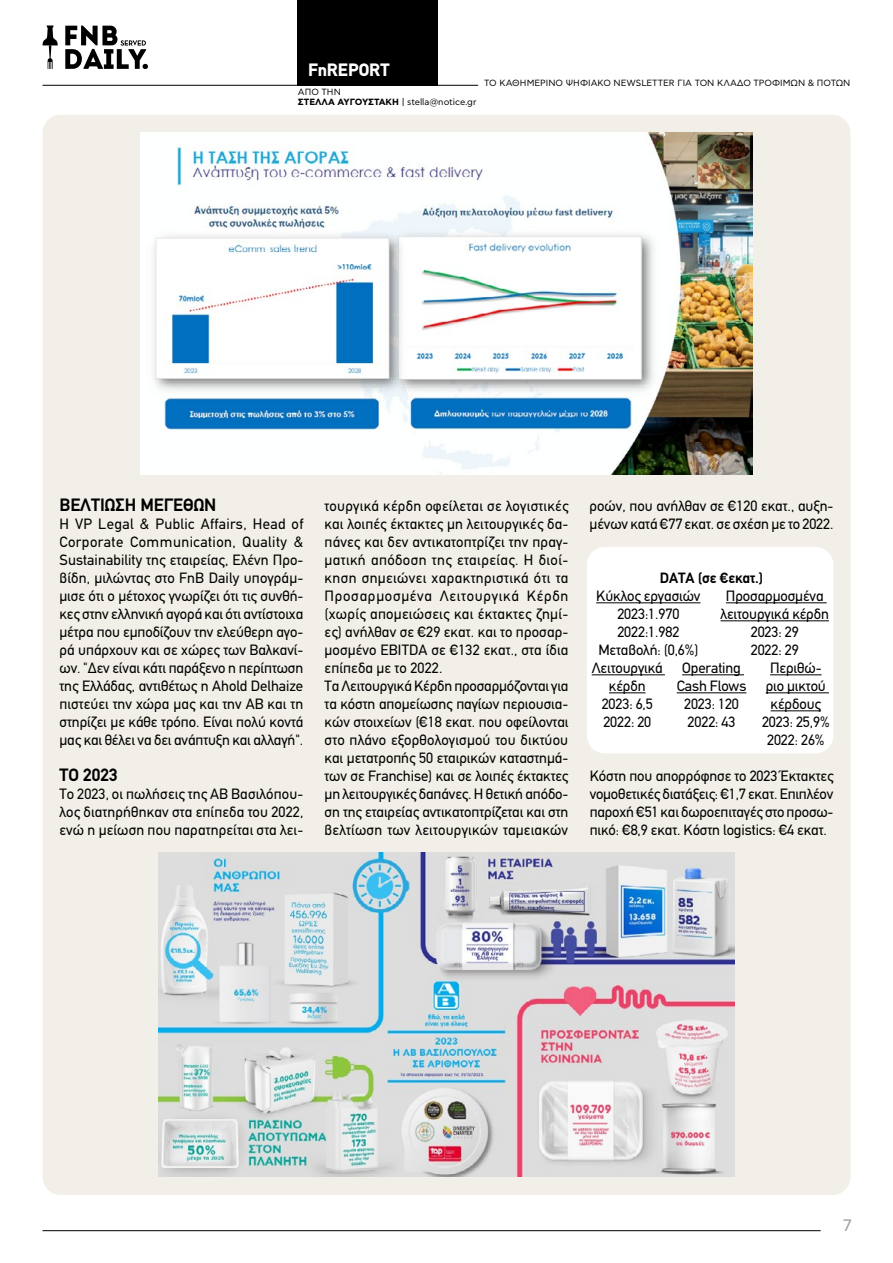
<style>
.page{position:relative;width:893px;height:1263px;background:#fff}
.page>*{position:absolute;margin:0;border:0;box-sizing:border-box;transform-origin:0 0}
.t1{font:700 18px "PF Din Text";color:#000}
.t2{font:900 18px "PF Din Text";color:#fff}
.t3{font:16.5px "CF Asty Std";color:#9d9d9c}
.t4{font:15px/18px "PF Din Text";color:#000;text-align:center}
.t5{font:700 15px "PF Din Text";letter-spacing:-.005em;color:#000}
.t6{font:9px/10.5px "CF Asty Std";color:#000}
.s1{font-weight:700}
</style>
<div class="page">
<svg style="left:43px;top:26px;width:15px;height:43px"></svg>
<svg style="left:65px;top:26px;width:83px;height:43px"></svg>
<hr style="left:43px;top:85px;width:435px;height:1px;background:#000">
<hr style="left:43px;top:1230px;width:778px;height:1px;background:#000">
<div style="left:43px;top:115px;width:807px;height:1080px;background:#f1efe7;border-radius:18px"></div>
<div style="left:587px;top:547px;width:246px;height:206px;background:#fff;border-radius:18px"></div>
<hr style="left:596px;top:602px;width:104px;height:1px;background:#000">
<hr style="left:726px;top:602px;width:101px;height:1px;background:#000">
<hr style="left:720px;top:620px;width:109px;height:1px;background:#000">
<hr style="left:592px;top:674px;width:73px;height:1px;background:#000">
<hr style="left:609px;top:692px;width:37px;height:1px;background:#000">
<hr style="left:682px;top:674px;width:62px;height:1px;background:#000">
<hr style="left:677px;top:692px;width:69px;height:1px;background:#000">
<hr style="left:770px;top:674px;width:51px;height:1px;background:#000">
<hr style="left:766px;top:692px;width:63px;height:1px;background:#000">
<hr style="left:771px;top:710px;width:50px;height:1px;background:#000">
<img style="left:141px;top:133px;width:611px;height:342px">
<img style="left:158px;top:853px;width:576px;height:324px">
<div style="left:298px;top:0;width:140px;height:85px;background:#000"></div>
<p class="t2" style="left:308px;top:59px;width:83px">FnREPORT</p>
<p class="t6" style="left:298px;top:87px;width:180px">ΑΠΌ ΤΗΝ<br><span class="s1">ΣΤΈΛΛΑ ΑΥΓΟΥΣΤΆΚΗ</span> | stella@notice.gr</p>
<p class="t6" style="left:484px;top:78px;width:368px">ΤΟ ΚΑΘΗΜΕΡΙΝΌ ΨΗΦΙΑΚΌ NEWSLETTER ΓΙΑ ΤΟΝ ΚΛΆΔΟ ΤΡΟΦΊ ΜΩΝ &amp; ΠΟΤΏΝ</p>
<p class="t1" style="left:60px;top:494px;width:158px">ΒΕΛΤΙΩΣΗ ΜΕΓΕΘΩΝ</p>
<p class="t4" style="left:60px;top:515px;width:245px;text-align:justify">Η VP Legal &amp; Public Affairs, Head of Corporate Communication, Quality &amp; Sustainability της εταιρείας, Ελένη Προ&shy;βίδη, μιλώντας στο FnB Daily υπογράμ&shy;μισε ότι ο μέτοχος γνωρίζει ότι τις συνθή&shy;κες στην ελληνική αγορά και ότι αντίστοιχα μέτρα που εμποδίζουν την ελεύθερη αγο&shy;ρά υπάρχουν και σε χώρες των Βαλκανί&shy;ων. "Δεν είναι κάτι παράξενο η περίπτωση της Ελλάδας, αντιθέτως η Ahold Delhaize πιστεύει την χώρα μας και την ΑΒ και τη στηρίζει με κάθε τρόπο. Είναι πολύ κοντά μας και θέλει να δει ανάπτυξη και αλλαγή".</p>
<p class="t1" style="left:60px;top:764px;width:60px">TO 2023</p>
<p class="t4" style="left:60px;top:785px;width:245px;text-align:justify">Το 2023, οι πωλήσεις της ΑΒ Βασιλόπου&shy;λος διατηρήθηκαν στα επίπεδα του 2022, ενώ η μείωση που παρατηρείται στα λει-</p>
<p class="t4" style="left:325px;top:497px;width:245px;text-align:left">τουργικά κέρδη οφείλεται σε λογιστικές και λοιπές έκτακτες μη λειτουργικές δα&shy;πάνες και δεν αντικατοπτρίζει την πραγ&shy;ματική απόδοση της εταιρείας. Η διοί&shy;κηση σημειώνει χαρακτηριστικά ότι τα Προσαρμοσμένα Λειτουργικά Κέρδη (χωρίς απομειώσεις και έκτακτες ζημί&shy;ες) ανήλθαν σε €29 εκατ. και το προσαρ&shy;μοσμένο EBITDA σε €132 εκατ., στα ίδια επίπεδα με το 2022.<br>Τα Λειτουργικά Κέρδη προσαρμόζονται για τα κόστη απομείωσης παγίων περιουσια&shy;κών στοιχείων (€18 εκατ. που οφείλονται στο πλάνο εξορθολογισμού του δικτύου και μετατροπής 50 εταιρικών καταστημά&shy;των σε Franchise) και σε λοιπές έκτακτες μη λειτουργικές δαπάνες. Η θετική απόδο&shy;ση της εταιρείας αντικατοπτρίζεται και στη βελτίωση των λειτουργικών ταμειακών</p>
<p class="t4" style="left:590px;top:497px;width:245px;text-align:left">ροών, που ανήλθαν σε €120 εκατ., αυξη&shy;μένων κατά €77 εκατ. σε σχέση με το 2022.</p>
<p class="t5" style="left:660px;top:569px;width:105px">DATA (σε €εκατ.)</p>
<p class="t4" style="left:596px;top:587px;width:106px">Κύκλος εργασιών<br>2023:1.970<br>2022:1.982<br>Μεταβολή: (0,6%)</p>
<p class="t4" style="left:721px;top:587px;width:110px">Προσαρμοσμένα λειτουργικά κέρδη<br>2023: 29<br>2022: 29</p>
<p class="t4" style="left:592px;top:659px;width:73px">Λειτουργικά κέρδη<br>2023: 6,5<br>2022: 20</p>
<p class="t4" style="left:677px;top:659px;width:71px">Operating<br>Cash Flows<br>2023: 120<br>2022: 43</p>
<p class="t4" style="left:762px;top:659px;width:69px">Περιθώ&shy;ριο μικτού κέρδους<br>2023: 25,9%<br>2022: 26%</p>
<p class="t4" style="left:590px;top:767px;width:245px;text-align:justify">Κόστη που απορρόφησε το 2023 Έκτακτες νομοθετικές διατάξεις: €1,7 εκατ. Επιπλέον παροχή €51 και δωροεπιταγές στο προσω&shy;πικό: €8,9 εκατ. Κόστη logistics: €4 εκατ.</p>
<p class="t3" style="left:843px;top:1216px;width:10px">7</p>
</div>
